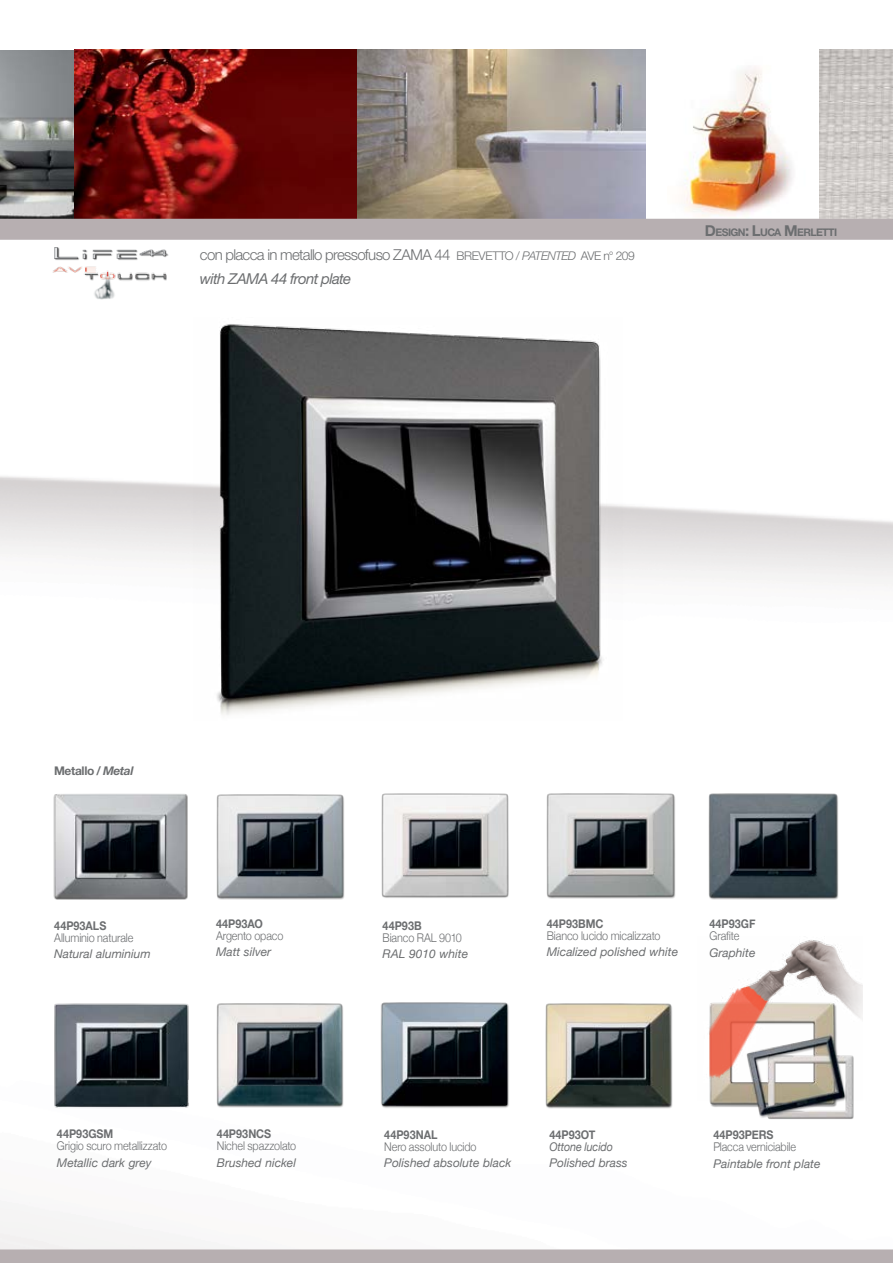
<style>
.page{position:relative;width:893px;height:1263px;background:#fff}
.page>*{position:absolute;margin:0;border:0;box-sizing:border-box;transform-origin:0 0}
.t1{font:300 15px/24.5px "Helvetica Neue LT Std";letter-spacing:-.045em;color:#6c6e70}
.t2{font:300 12px "Helvetica Neue";letter-spacing:-.01em;color:#6c6e70;scale:.9 1}
.t3{font:italic 12px "Helvetica Neue";color:#6c6e70}
.t4{font:700 12px "Helvetica Neue";letter-spacing:.005em;color:#6c6e70;scale:.9 1}
.t5{font:italic 12px/16.5px "Helvetica Neue";color:#6c6e70;scale:.9 1}
.t6{font:700 12px "Helvetica Neue LT Std";letter-spacing:-.03em;color:#6c6e70}
.t7{font:700 10.5px "Helvetica Neue LT Std";letter-spacing:-.055em;color:#6c6e70}
.s1{font-size:12px}
.s2{font-style:italic;font-size:12px}
.s3{font-weight:400;font-style:italic}
.s4{font-size:15px}
.s5{font-style:italic}
</style>
<div class="page">
<img style="left:0;top:49px;width:893px;height:1187px">
<img style="left:0;top:50px;width:75px;height:169px">
<img style="left:75px;top:50px;width:282px;height:169px">
<img style="left:819px;top:50px;width:74px;height:169px">
<img style="left:357px;top:50px;width:289px;height:169px">
<div style="left:662px;top:50px;width:146px;height:171px;background:#fff"></div>
<img style="left:668px;top:68px;width:140px;height:151px">
<div style="left:0;top:219px;width:893px;height:21px;background:#b7afb1"></div>
<svg style="left:0;top:1236px;width:893px;height:27px"></svg>
<img style="left:193px;top:318px;width:430px;height:403px">
<img style="left:214px;top:792px;width:131px;height:109px">
<img style="left:49px;top:791px;width:142px;height:110px">
<img style="left:706px;top:791px;width:133px;height:110px">
<img style="left:51px;top:1001px;width:142px;height:115px">
<img style="left:215px;top:1001px;width:129px;height:108px">
<img style="left:371px;top:1001px;width:146px;height:112px">
<img style="left:543px;top:1001px;width:130px;height:109px">
<img style="left:706px;top:1101px;width:149px;height:19px">
<img style="left:697px;top:936px;width:165px;height:165px">
<img style="left:379px;top:791px;width:131px;height:109px">
<img style="left:544px;top:791px;width:132px;height:109px">
<img style="left:54px;top:247px;width:116px;height:23px">
<img style="left:51px;top:264px;width:117px;height:36px">
<p class="t1" style="left:200px;top:242px;width:437px">con placca in metallo pressofuso ZAMA 44 <span class="s1">BREVETTO /</span> <span class="s2">PATENTED</span> <span class="s1">AVE n° 209 </span><span class="s3">with ZAMA 44 front plate</span></p>
<p class="t7" style="left:705px;top:225px;width:134px"><span class="s4">D</span>ESIGN<span class="s4">: L</span>UCA <span class="s4">M</span>ERLETTI</p>
<p class="t6" style="left:54px;top:763px;width:81px">Metallo / <span class="s5">Metal</span></p>
<p class="t4" style="left:54px;top:914px;width:59px">44P93ALS</p>
<p class="t2" style="left:54px;top:927px;width:89px">Alluminio naturale</p>
<p class="t3" style="left:54px;top:944px;width:98px">Natural aluminium</p>
<p class="t4" style="left:216px;top:912px;width:54px">44P93AO</p>
<p class="t2" style="left:216px;top:925px;width:76px">Argento opaco</p>
<p class="t3" style="left:216px;top:942px;width:57px">Matt silver</p>
<p class="t4" style="left:57px;top:1123px;width:64px">44P93GSM</p>
<p class="t2" style="left:57px;top:1136px;width:124px">Grigio scuro metallizzato</p>
<p class="t3" style="left:57px;top:1153px;width:96px">Metallic dark grey</p>
<p class="t4" style="left:217px;top:1123px;width:62px">44P93NCS</p>
<p class="t2" style="left:217px;top:1136px;width:90px">Nichel spazzolato</p>
<p class="t3" style="left:217px;top:1153px;width:81px">Brushed nickel</p>
<p class="t4" style="left:383px;top:914px;width:45px">44P93B</p>
<p class="t2" style="left:383px;top:927px;width:90px">Bianco RAL 9010</p>
<p class="t3" style="left:383px;top:944px;width:87px">RAL 9010 white</p>
<p class="t4" style="left:547px;top:912px;width:65px">44P93BMC</p>
<p class="t2" style="left:547px;top:925px;width:128px">Bianco lucido micalizzato</p>
<p class="t3" style="left:547px;top:942px;width:133px">Micalized polished white</p>
<p class="t4" style="left:709px;top:913px;width:53px">44P93GF</p>
<p class="t2" style="left:709px;top:926px;width:35px">Grafite</p>
<p class="t3" style="left:709px;top:943px;width:48px">Graphite</p>
<p class="t4" style="left:384px;top:1123px;width:61px">44P93NAL</p>
<p class="t2" style="left:384px;top:1137px;width:104px">Nero assoluto lucido</p>
<p class="t3" style="left:384px;top:1153px;width:129px">Polished absolute black</p>
<p class="t4" style="left:549px;top:1123px;width:53px">44P93OT</p>
<p class="t5" style="left:549px;top:1137px;width:88px">Ottone lucido<br>Polished brass</p>
<p class="t4" style="left:713px;top:1124px;width:68px">44P93PERS</p>
<p class="t2" style="left:713px;top:1137px;width:94px">Placca verniciabile</p>
<p class="t3" style="left:713px;top:1153px;width:109px">Paintable front plate</p>
</div>
